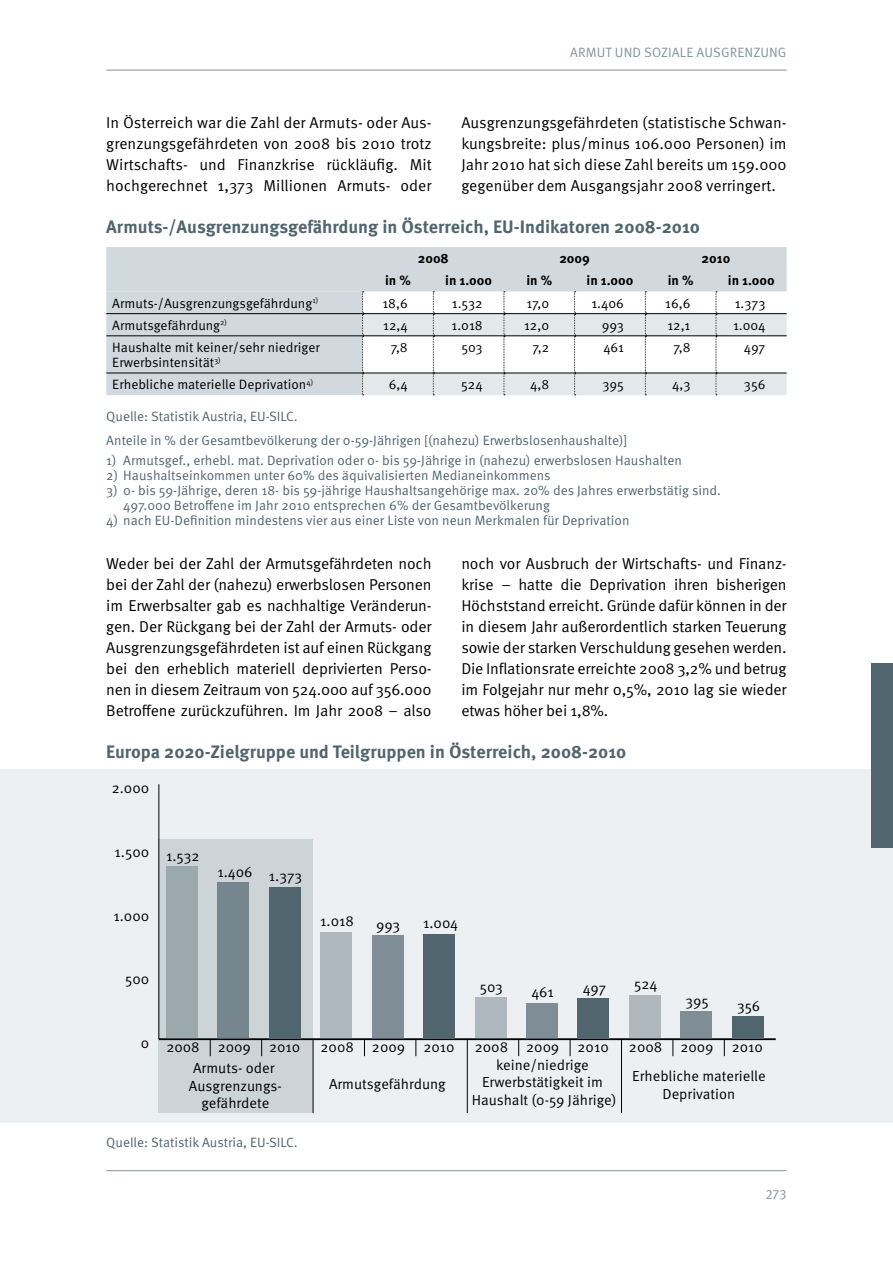
<style>
.page{position:relative;width:893px;height:1263px;background:#fff}
.page>*{position:absolute;margin:0;border:0;box-sizing:border-box;transform-origin:0 0}
.t1{font:700 18px "Meta OT";color:#51656f}
.t2{font:15.75px/21px "Meta OT";letter-spacing:-.01em;color:#000;text-align:justify}
.t3{font:14.55px/17.5px "Meta OT";color:#000;text-align:center}
.t4{font:13.5px/23.5px "Meta OT";color:#51656f}
.t5{font:13.5px/15px "Meta OT";color:#000}
.t6{font:700 13.5px "Meta OT";color:#000}
.t7{font:13.5px "Meta OT";color:#83949e}
</style>
<div class="page">
<hr style="left:106px;top:1170px;width:681px;height:1px;background:#83949e">
<hr style="left:106px;top:70px;width:681px;height:1px;background:#83949e">
<div style="left:0;top:770px;width:893px;height:353px;background:#ecf0f2"></div>
<svg style="left:106px;top:247px;width:681px;height:148px"></svg>
<hr style="left:106px;top:313px;width:257px;height:1px;background:#000">
<hr style="left:363px;top:313px;width:70px;height:1px;background:#000">
<hr style="left:433px;top:313px;width:71px;height:1px;background:#000">
<hr style="left:504px;top:313px;width:71px;height:1px;background:#000">
<hr style="left:575px;top:313px;width:70px;height:1px;background:#000">
<hr style="left:645px;top:313px;width:71px;height:1px;background:#000">
<hr style="left:716px;top:313px;width:71px;height:1px;background:#000">
<hr style="left:106px;top:335px;width:257px;height:1px;background:#000">
<hr style="left:363px;top:335px;width:70px;height:1px;background:#000">
<hr style="left:433px;top:335px;width:71px;height:1px;background:#000">
<hr style="left:504px;top:335px;width:71px;height:1px;background:#000">
<hr style="left:575px;top:335px;width:70px;height:1px;background:#000">
<hr style="left:645px;top:335px;width:71px;height:1px;background:#000">
<hr style="left:716px;top:335px;width:71px;height:1px;background:#000">
<hr style="left:106px;top:373px;width:257px;height:1px;background:#000">
<hr style="left:363px;top:373px;width:70px;height:1px;background:#000">
<hr style="left:433px;top:373px;width:71px;height:1px;background:#000">
<hr style="left:504px;top:373px;width:71px;height:1px;background:#000">
<hr style="left:575px;top:373px;width:70px;height:1px;background:#000">
<hr style="left:645px;top:373px;width:71px;height:1px;background:#000">
<hr style="left:716px;top:373px;width:71px;height:1px;background:#000">
<div style="left:158px;top:839px;width:155px;height:274px;background:#cdd4d8"></div>
<svg style="left:210px;top:1040px;width:1px;height:16px"></svg>
<svg style="left:261px;top:1040px;width:1px;height:16px"></svg>
<hr style="left:313px;top:1039px;width:1px;height:74px;background:#000">
<svg style="left:364px;top:1040px;width:1px;height:16px"></svg>
<svg style="left:416px;top:1040px;width:1px;height:16px"></svg>
<hr style="left:467px;top:1039px;width:1px;height:74px;background:#000">
<svg style="left:518px;top:1040px;width:1px;height:16px"></svg>
<svg style="left:570px;top:1040px;width:1px;height:16px"></svg>
<hr style="left:621px;top:1039px;width:1px;height:74px;background:#000">
<svg style="left:673px;top:1040px;width:1px;height:16px"></svg>
<svg style="left:724px;top:1040px;width:1px;height:16px"></svg>
<hr style="left:158px;top:784px;width:1px;height:255px;background:#000">
<hr style="left:159px;top:1038px;width:617px;height:2px;background:#000">
<div style="left:167px;top:866px;width:31px;height:173px;background:#9ba8ae"></div>
<div style="left:218px;top:883px;width:31px;height:156px;background:#76868e"></div>
<div style="left:269px;top:887px;width:31px;height:152px;background:#51656f"></div>
<div style="left:321px;top:932px;width:31px;height:107px;background:#aeb8be"></div>
<div style="left:372px;top:935px;width:31px;height:104px;background:#7f8e96"></div>
<div style="left:424px;top:934px;width:31px;height:105px;background:#51656f"></div>
<div style="left:475px;top:998px;width:31px;height:41px;background:#aeb8be"></div>
<div style="left:526px;top:1003px;width:31px;height:36px;background:#7f8e96"></div>
<div style="left:578px;top:998px;width:31px;height:41px;background:#51656f"></div>
<div style="left:629px;top:995px;width:31px;height:44px;background:#aeb8be"></div>
<div style="left:681px;top:1011px;width:31px;height:28px;background:#7f8e96"></div>
<div style="left:732px;top:1016px;width:31px;height:23px;background:#51656f"></div>
<div style="left:872px;top:663px;width:21px;height:185px;background:#51656f"></div>
<p class="t7" style="left:570px;top:44px;width:18px">Armut</p>
<p class="t7" style="left:615px;top:44px;width:10px">und</p>
<p class="t7" style="left:644px;top:44px;width:31px">soziale</p>
<p class="t7" style="left:696px;top:44px;width:17px">Ausgren</p>
<p class="t7" style="left:753px;top:44px;width:16px">zung</p>
<p class="t2" style="left:106px;top:112px;width:327px">In Österreich war die Zahl der Armuts- oder Aus&shy;grenzungsgefährdeten von 2008 bis 2010 trotz Wirtschafts- und Finanzkrise rückläufig. Mit hochgerechnet 1,373 Millionen Armuts- oder</p>
<p class="t2" style="left:461px;top:112px;width:327px">Ausgrenzungsgefährdeten (statistische Schwan&shy;kungsbreite: plus/minus 106.000 Personen) im Jahr 2010 hat sich diese Zahl bereits um 159.000 gegenüber dem Ausgangsjahr 2008 verringert.</p>
<p class="t1" style="left:106px;top:216px;width:595px">Armuts-/Ausgrenzungsgefährdung in Österreich, EU -Indikatoren 2008-2010</p>
<p class="t6" style="left:418px;top:251px;width:33px">2008</p>
<p class="t6" style="left:559px;top:251px;width:32px">2009</p>
<p class="t6" style="left:702px;top:251px;width:30px">2010</p>
<p class="t6" style="left:385px;top:273px;width:27px">in %</p>
<p class="t6" style="left:445px;top:273px;width:48px">in 1.000</p>
<p class="t6" style="left:526px;top:273px;width:27px">in %</p>
<p class="t6" style="left:586px;top:273px;width:48px">in 1.000</p>
<p class="t6" style="left:668px;top:273px;width:27px">in %</p>
<p class="t6" style="left:728px;top:273px;width:48px">in 1.000</p>
<p class="t5" style="left:112px;top:296px;width:207px">Armuts-/Ausgrenzungsgefährdung<sup>1)</sup></p>
<p class="t5" style="left:382px;top:296px;width:27px">18,6</p>
<p class="t5" style="left:452px;top:296px;width:32px">1.532</p>
<p class="t5" style="left:527px;top:296px;width:24px">17,0</p>
<p class="t5" style="left:591px;top:296px;width:34px">1.406</p>
<p class="t5" style="left:665px;top:296px;width:27px">16,6</p>
<p class="t5" style="left:735px;top:296px;width:32px">1.373</p>
<p class="t5" style="left:112px;top:318px;width:116px">Armutsgefährdung<sup>2)</sup></p>
<p class="t5" style="left:383px;top:318px;width:26px">12,4</p>
<p class="t5" style="left:452px;top:318px;width:33px">1.018</p>
<p class="t5" style="left:524px;top:318px;width:27px">12,0</p>
<p class="t5" style="left:602px;top:318px;width:24px">993</p>
<p class="t5" style="left:667px;top:318px;width:25px">12,1</p>
<p class="t5" style="left:733px;top:318px;width:34px">1.004</p>
<p class="t5" style="left:112px;top:340px;width:209px">Haushalte mit keiner/sehr niedriger<br>Erwerbsintensität<sup>3)</sup></p>
<p class="t5" style="left:391px;top:340px;width:18px">7,8</p>
<p class="t5" style="left:461px;top:340px;width:23px">503</p>
<p class="t5" style="left:533px;top:340px;width:18px">7,2</p>
<p class="t5" style="left:603px;top:340px;width:22px">461</p>
<p class="t5" style="left:674px;top:340px;width:18px">7,8</p>
<p class="t5" style="left:744px;top:340px;width:23px">497</p>
<p class="t5" style="left:112px;top:377px;width:202px">Erhebliche materielle Deprivation<sup>4)</sup></p>
<p class="t5" style="left:389px;top:377px;width:21px">6,4</p>
<p class="t5" style="left:461px;top:377px;width:23px">524</p>
<p class="t5" style="left:530px;top:377px;width:21px">4,8</p>
<p class="t5" style="left:602px;top:377px;width:23px">395</p>
<p class="t5" style="left:672px;top:377px;width:20px">4,3</p>
<p class="t5" style="left:744px;top:377px;width:23px">356</p>
<p class="t4" style="left:106px;top:405px;width:522px">Quelle: Statistik Austria, EU-SILC.<br>Anteile in % der Gesamtbevölkerung der 0-59-Jährigen [(nahezu) Erwerbslosenhaushalte)]</p>
<p class="t4" style="left:106px;top:449px;width:577px">1) Armutsgef., erhebl. mat. Deprivation oder 0- bis 59-Jährige in (nahezu) erwerbslosen Haushalten</p>
<p class="t4" style="left:106px;top:464px;width:446px">2) Haushaltseinkommen unter 60% des äquivalisierten Medianeinkommens</p>
<p class="t4" style="left:123px;top:483px;width:599px;line-height:15px;text-indent:-17px">3) 0- bis 59-Jährige, deren 18- bis 59-jährige Haushaltsangehörige max. 20% des Jahres erwerbstätig sind.<br>497.000 Betroffene im Jahr 2010 entsprechen 6% der Gesamtbevölkerung</p>
<p class="t4" style="left:106px;top:509px;width:525px">4) nach EU-Definition mindestens vier aus einer Liste von neun Merkmalen für Deprivation</p>
<p class="t2" style="left:106px;top:553px;width:327px">Weder bei der Zahl der Armutsgefährdeten noch bei der Zahl der (nahezu) erwerbslosen Personen im Erwerbsalter gab es nachhaltige Veränderun&shy;gen. Der Rückgang bei der Zahl der Armuts- oder Ausgrenzungsgefährdeten ist auf einen Rückgang bei den erheblich materiell deprivierten Perso&shy;nen in diesem Zeitraum von 524.000 auf 356.000<br>Betroffene zurückzuführen. Im Jahr 2008 – also</p>
<p class="t2" style="left:461px;top:553px;width:327px">noch vor Ausbruch der Wirtschafts- und Finanz&shy;krise – hatte die Deprivation ihren bisherigen Höchststand erreicht. Gründe dafür können in der in diesem Jahr außerordentlich starken Teuerung sowie der starken Verschuldung gesehen werden.<br>Die Inflationsrate erreichte 2008 3,2% und betrug im Folgejahr nur mehr 0,5%, 2010 lag sie wieder etwas höher bei 1,8%.</p>
<p class="t1" style="left:106px;top:741px;width:522px">Europa 2020-Zielgruppe und Teilgruppen in Österreich, 2008-2010</p>
<p class="t3" style="left:112px;top:780px;width:39px">2.000</p>
<p class="t3" style="left:115px;top:843px;width:36px">1.500</p>
<p class="t3" style="left:166px;top:847px;width:35px">1.532</p>
<p class="t3" style="left:217px;top:866px;width:86px">1.406 1.373</p>
<p class="t3" style="left:113px;top:907px;width:37px">1.000</p>
<p class="t3" style="left:320px;top:913px;width:35px">1.018</p>
<p class="t3" style="left:376px;top:916px;width:25px">993</p>
<p class="t3" style="left:423px;top:915px;width:37px">1.004</p>
<p class="t3" style="left:125px;top:971px;width:26px">500</p>
<p class="t3" style="left:480px;top:979px;width:24px">503</p>
<p class="t3" style="left:531px;top:984px;width:24px">461</p>
<p class="t3" style="left:583px;top:979px;width:25px">497</p>
<p class="t3" style="left:634px;top:976px;width:25px">524</p>
<p class="t3" style="left:686px;top:992px;width:25px">395</p>
<p class="t3" style="left:737px;top:997px;width:25px">356</p>
<p class="t3" style="left:141px;top:1035px;width:10px">0</p>
<p class="t3" style="left:166px;top:1038px;width:86px">2008 2009</p>
<p class="t3" style="left:269px;top:1038px;width:33px">2010</p>
<p class="t3" style="left:321px;top:1038px;width:86px">2008 2009</p>
<p class="t3" style="left:423px;top:1038px;width:33px">2010</p>
<p class="t3" style="left:475px;top:1038px;width:86px">2008 2009</p>
<p class="t3" style="left:578px;top:1038px;width:33px">2010</p>
<p class="t3" style="left:629px;top:1038px;width:86px">2008 2009</p>
<p class="t3" style="left:732px;top:1038px;width:33px">2010</p>
<p class="t3" style="left:189px;top:1059px;width:94px">Armuts- oder<br>Ausgrenzungs&shy;gefährdete</p>
<p class="t3" style="left:472px;top:1056px;width:146px">keine/niedrige<br>Erwerbstätigkeit im<br>Haushalt (0-59 Jährige)</p>
<p class="t3" style="left:329px;top:1075px;width:118px">Armutsgefährdung</p>
<p class="t3" style="left:632px;top:1068px;width:135px">Erhebliche materielle<br>Deprivation</p>
<p class="t4" style="left:106px;top:1130px;width:193px">Quelle: Statistik Austria, EU-SILC.</p>
<p class="t7" style="left:765px;top:1186px;width:23px">273</p>
</div>
